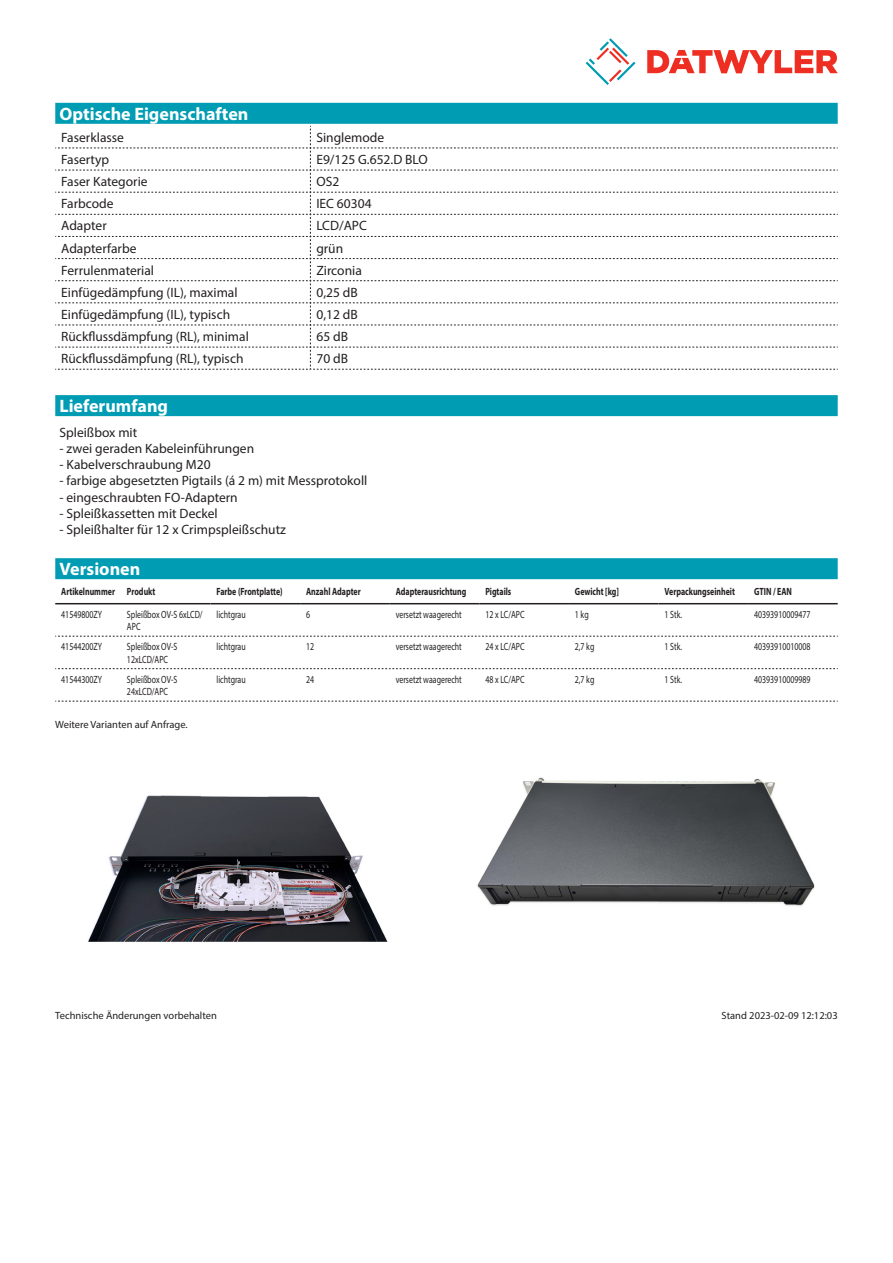
<style>
.page{position:relative;width:893px;height:1263px;background:#fff}
.page>*{position:absolute;margin:0;border:0;box-sizing:border-box;transform-origin:0 0}
.Standard_Head_Proper{font:700 18px "Myriad Pro";color:#fff}
.myriad_light_propert{font:13.5px "Myriad Pro";color:#231f20}
.Standard_text{font:13.5px "Myriad Pro";color:#231f20}
.myriadlight{font:10.5px/12.6px "Myriad Pro";color:#231f20;scale:.75 1}
.myriadbold{font:700 10.5px "Myriad Pro";color:#231f20;scale:.75 1}
.Footnote{font:10.5px "Myriad Pro";color:#231f20}
.imagetext{font:10.5px "Myriad Pro";color:#231f20}
</style>
<div class="page">
<svg style="left:586px;top:38px;width:49px;height:47px"></svg>
<svg style="left:647px;top:50px;width:191px;height:23px"></svg>
<div style="left:55px;top:558px;width:783px;height:21px;background:#009cb3"></div>
<hr style="left:55px;top:603px;width:66px;height:1px;background:#231f20">
<hr style="left:121px;top:603px;width:90px;height:1px;background:#231f20">
<hr style="left:211px;top:603px;width:89px;height:1px;background:#231f20">
<hr style="left:300px;top:603px;width:90px;height:1px;background:#231f20">
<hr style="left:390px;top:603px;width:89px;height:1px;background:#231f20">
<hr style="left:479px;top:603px;width:90px;height:1px;background:#231f20">
<hr style="left:569px;top:603px;width:89px;height:1px;background:#231f20">
<hr style="left:658px;top:603px;width:90px;height:1px;background:#231f20">
<hr style="left:748px;top:603px;width:90px;height:1px;background:#231f20">
<svg style="left:55px;top:636px;width:783px;height:1px"></svg>
<svg style="left:55px;top:668px;width:783px;height:1px"></svg>
<svg style="left:55px;top:701px;width:783px;height:1px"></svg>
<div style="left:55px;top:395px;width:783px;height:21px;background:#009cb3"></div>
<div style="left:55px;top:103px;width:783px;height:21px;background:#009cb3"></div>
<svg style="left:55px;top:126px;width:783px;height:244px"></svg>
<img style="left:88px;top:795px;width:300px;height:147px">
<img style="left:477px;top:777px;width:338px;height:130px">
<p class="Standard_Head_Proper" style="left:60px;top:102px;width:190px">Optische Eigenschaften</p>
<p class="myriad_light_propert" style="left:61px;top:129px;width:64px">Faserklasse</p>
<p class="myriad_light_propert" style="left:316px;top:129px;width:69px">Singlemode</p>
<p class="myriad_light_propert" style="left:61px;top:151px;width:49px">Fasertyp</p>
<p class="myriad_light_propert" style="left:316px;top:151px;width:113px">E9/125 G.652.D BLO</p>
<p class="myriad_light_propert" style="left:61px;top:173px;width:88px">Faser Kategorie</p>
<p class="myriad_light_propert" style="left:316px;top:173px;width:24px">OS2</p>
<p class="myriad_light_propert" style="left:61px;top:195px;width:54px">Farbcode</p>
<p class="myriad_light_propert" style="left:316px;top:195px;width:57px">IEC 60304</p>
<p class="myriad_light_propert" style="left:61px;top:218px;width:47px">Adapter</p>
<p class="myriad_light_propert" style="left:316px;top:218px;width:52px">LCD/APC</p>
<p class="myriad_light_propert" style="left:61px;top:240px;width:77px">Adapterfarbe</p>
<p class="myriad_light_propert" style="left:316px;top:240px;width:28px">grün</p>
<p class="myriad_light_propert" style="left:61px;top:262px;width:94px">Ferrulenmaterial</p>
<p class="myriad_light_propert" style="left:316px;top:262px;width:47px">Zirconia</p>
<p class="myriad_light_propert" style="left:61px;top:284px;width:178px">Einfügedämpfung (IL), maximal</p>
<p class="myriad_light_propert" style="left:316px;top:284px;width:43px">0,25 dB</p>
<p class="myriad_light_propert" style="left:61px;top:306px;width:170px">Einfügedämpfung (IL), typisch</p>
<p class="myriad_light_propert" style="left:316px;top:306px;width:43px">0,12 dB</p>
<p class="myriad_light_propert" style="left:61px;top:328px;width:189px">Rückflussdämpfung (RL), minimal</p>
<p class="myriad_light_propert" style="left:316px;top:328px;width:33px">65 dB</p>
<p class="myriad_light_propert" style="left:61px;top:350px;width:184px">Rückflussdämpfung (RL), typisch</p>
<p class="myriad_light_propert" style="left:316px;top:350px;width:33px">70 dB</p>
<p class="Standard_Head_Proper" style="left:60px;top:394px;width:110px">Lieferumfang</p>
<p class="Standard_text" style="left:60px;top:424px;width:79px">Spleißbox mit</p>
<p class="Standard_text" style="left:60px;top:440px;width:196px">- zwei geraden Kabeleinführungen</p>
<p class="Standard_text" style="left:60px;top:456px;width:153px">- Kabelverschraubung M20</p>
<p class="Standard_text" style="left:60px;top:473px;width:309px">- farbige abgesetzten Pigtails (á 2 m) mit Messprotokoll</p>
<p class="Standard_text" style="left:60px;top:489px;width:180px">- eingeschraubten FO-Adaptern</p>
<p class="Standard_text" style="left:60px;top:505px;width:160px">- Spleißkassetten mit Deckel</p>
<p class="Standard_text" style="left:60px;top:521px;width:228px">- Spleißhalter für 12 x Crimpspleißschutz</p>
<p class="Standard_Head_Proper" style="left:60px;top:557px;width:82px">Versionen</p>
<p class="myriadbold" style="left:61px;top:585px;width:73px">Artikelnummer</p>
<p class="myriadbold" style="left:127px;top:585px;width:39px">Produkt</p>
<p class="myriadbold" style="left:217px;top:585px;width:90px">Farbe (Frontplatte)</p>
<p class="myriadbold" style="left:306px;top:585px;width:74px">Anzahl Adapter</p>
<p class="myriadbold" style="left:396px;top:585px;width:96px">Adapterausrichtung</p>
<p class="myriadbold" style="left:485px;top:585px;width:36px">Pigtails</p>
<p class="myriadbold" style="left:575px;top:585px;width:60px">Gewicht [kg]</p>
<p class="myriadbold" style="left:664px;top:585px;width:95px">Verpackungseinheit</p>
<p class="myriadbold" style="left:754px;top:585px;width:52px">GTIN / EAN</p>
<p class="myriadlight" style="left:61px;top:608px;width:56px">41549800ZY</p>
<p class="myriadlight" style="left:127px;top:608px;width:102px">Spleißbox OV-S 6xLCD/<br>APC</p>
<p class="myriadlight" style="left:217px;top:608px;width:40px">lichtgrau</p>
<p class="myriadlight" style="left:306px;top:608px;width:7px">6</p>
<p class="myriadlight" style="left:396px;top:608px;width:90px">versetzt waagerecht</p>
<p class="myriadlight" style="left:485px;top:608px;width:54px">12 x LC/APC</p>
<p class="myriadlight" style="left:575px;top:608px;width:20px">1 kg</p>
<p class="myriadlight" style="left:664px;top:608px;width:25px">1 Stk.</p>
<p class="myriadlight" style="left:754px;top:608px;width:77px">40393910009477</p>
<p class="myriadlight" style="left:61px;top:640px;width:56px">41544200ZY</p>
<p class="myriadlight" style="left:127px;top:640px;width:69px">Spleißbox OV-S<br>12xLCD/APC</p>
<p class="myriadlight" style="left:217px;top:640px;width:40px">lichtgrau</p>
<p class="myriadlight" style="left:306px;top:640px;width:12px">12</p>
<p class="myriadlight" style="left:396px;top:640px;width:90px">versetzt waagerecht</p>
<p class="myriadlight" style="left:485px;top:640px;width:54px">24 x LC/APC</p>
<p class="myriadlight" style="left:575px;top:640px;width:27px">2,7 kg</p>
<p class="myriadlight" style="left:664px;top:640px;width:25px">1 Stk.</p>
<p class="myriadlight" style="left:754px;top:640px;width:77px">40393910010008</p>
<p class="myriadlight" style="left:61px;top:672px;width:56px">41544300ZY</p>
<p class="myriadlight" style="left:127px;top:672px;width:69px">Spleißbox OV-S<br>24xLCD/APC</p>
<p class="myriadlight" style="left:217px;top:672px;width:40px">lichtgrau</p>
<p class="myriadlight" style="left:306px;top:672px;width:12px">24</p>
<p class="myriadlight" style="left:396px;top:672px;width:90px">versetzt waagerecht</p>
<p class="myriadlight" style="left:485px;top:672px;width:54px">48 x LC/APC</p>
<p class="myriadlight" style="left:575px;top:672px;width:27px">2,7 kg</p>
<p class="myriadlight" style="left:664px;top:672px;width:25px">1 Stk.</p>
<p class="myriadlight" style="left:754px;top:672px;width:77px">40393910009989</p>
<p class="imagetext" style="left:55px;top:718px;width:134px">Weitere Varianten auf Anfrage.</p>
<p class="Footnote" style="left:55px;top:1009px;width:163px">Technische Änderungen vorbehalten</p>
<p class="Footnote" style="left:722px;top:1009px;width:118px">Stand 2023-02-09 12:12:03</p>
</div>
